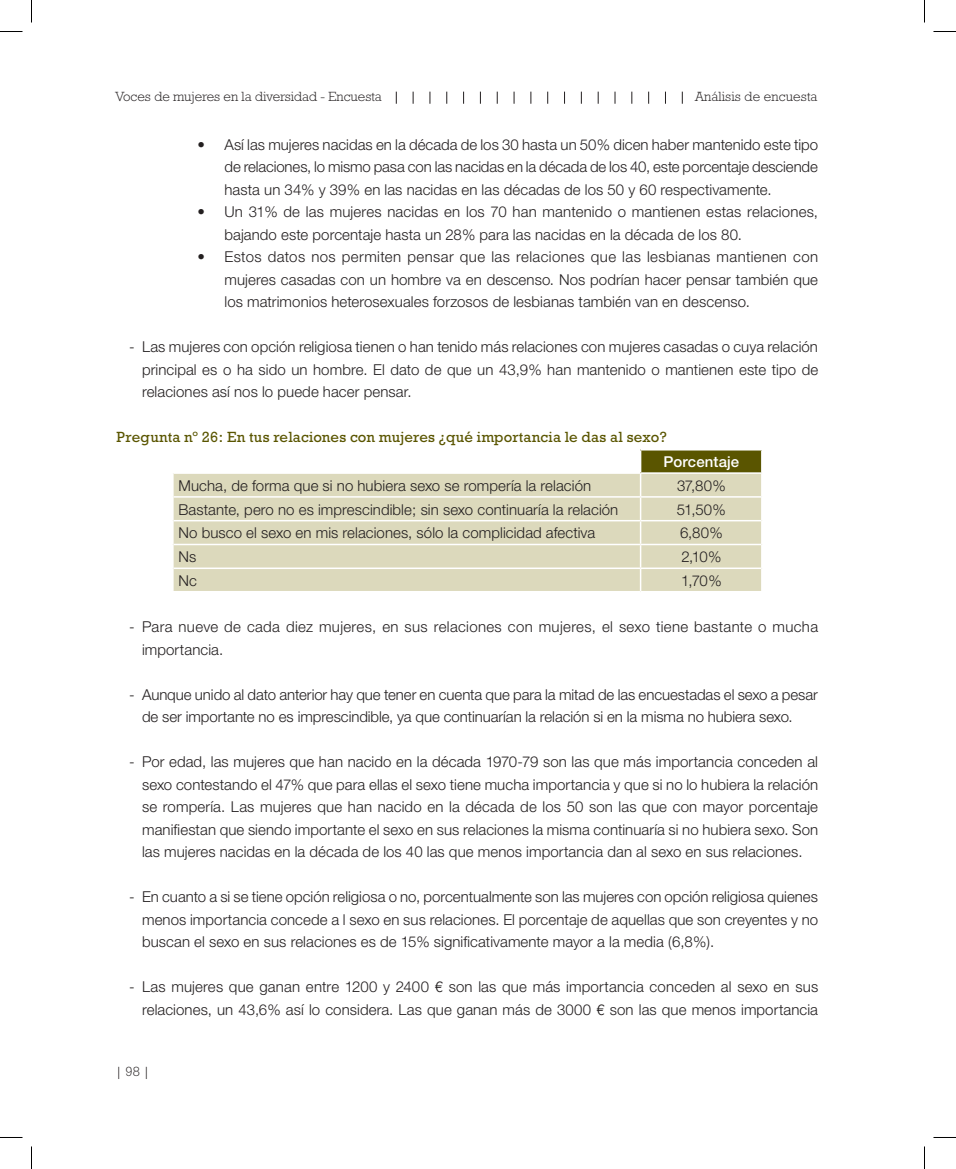
<style>
.page{position:relative;width:956px;height:1169px;background:#fff}
.page>*{position:absolute;margin:0;border:0;box-sizing:border-box;transform-origin:0 0}
.t1{font:300 15px/22.5px "Helvetica Neue";letter-spacing:.005em;color:#231f20;text-align:justify}
.t2{font:15px "Rockwell";letter-spacing:.01em;color:#5a5500}
.t3{font:500 15px "Helvetica Neue";letter-spacing:.01em;color:#fff}
.t4{font:300 13.5px "Rockwell";color:#231f20}
.s1{font-family:"Univers"}
</style>
<div class="page">
<svg style="left:396px;top:92px;width:1px;height:12px"></svg>
<svg style="left:413px;top:92px;width:1px;height:12px"></svg>
<svg style="left:430px;top:92px;width:1px;height:12px"></svg>
<svg style="left:446px;top:92px;width:1px;height:12px"></svg>
<svg style="left:463px;top:92px;width:1px;height:12px"></svg>
<svg style="left:480px;top:92px;width:1px;height:12px"></svg>
<svg style="left:497px;top:92px;width:1px;height:12px"></svg>
<svg style="left:514px;top:92px;width:1px;height:12px"></svg>
<svg style="left:530px;top:92px;width:1px;height:12px"></svg>
<svg style="left:547px;top:92px;width:1px;height:12px"></svg>
<svg style="left:564px;top:92px;width:1px;height:12px"></svg>
<svg style="left:581px;top:92px;width:1px;height:12px"></svg>
<svg style="left:598px;top:92px;width:1px;height:12px"></svg>
<svg style="left:615px;top:92px;width:1px;height:12px"></svg>
<svg style="left:631px;top:92px;width:1px;height:12px"></svg>
<svg style="left:648px;top:92px;width:1px;height:12px"></svg>
<svg style="left:665px;top:92px;width:1px;height:12px"></svg>
<svg style="left:682px;top:92px;width:1px;height:12px"></svg>
<div style="left:641px;top:449px;width:121px;height:24px;background:#5a5500"></div>
<div style="left:174px;top:474px;width:587px;height:117px;background:#dcd9bc"></div>
<hr style="left:641px;top:448px;width:122px;height:2px;background:#fff">
<hr style="left:761px;top:450px;width:2px;height:23px;background:#fff">
<hr style="left:641px;top:472px;width:120px;height:2px;background:#fff">
<hr style="left:174px;top:496px;width:467px;height:1px;background:#fff">
<hr style="left:641px;top:496px;width:120px;height:1px;background:#fff">
<hr style="left:174px;top:520px;width:467px;height:1px;background:#fff">
<hr style="left:641px;top:520px;width:120px;height:1px;background:#fff">
<hr style="left:174px;top:544px;width:467px;height:1px;background:#fff">
<hr style="left:641px;top:544px;width:120px;height:1px;background:#fff">
<hr style="left:174px;top:567px;width:467px;height:2px;background:#fff">
<hr style="left:641px;top:567px;width:120px;height:2px;background:#fff">
<svg style="left:640px;top:450px;width:1px;height:141px"></svg>
<svg style="left:0;top:31px;width:22px;height:1px"></svg>
<svg style="left:933px;top:31px;width:23px;height:1px"></svg>
<svg style="left:0;top:1137px;width:22px;height:1px"></svg>
<svg style="left:933px;top:1137px;width:23px;height:1px"></svg>
<svg style="left:31px;top:0;width:1px;height:23px"></svg>
<svg style="left:31px;top:1146px;width:1px;height:23px"></svg>
<svg style="left:924px;top:0;width:1px;height:23px"></svg>
<svg style="left:924px;top:1146px;width:1px;height:23px"></svg>
<p class="t4" style="left:115px;top:88px;width:268px">Voces de mujeres en la diversidad - Encuesta</p>
<p class="t4" style="left:695px;top:88px;width:124px">Análisis de encuesta</p>
<p class="t1" style="left:224px;top:133px;width:595px;text-indent:-27px">• Así las mujeres nacidas en la década de los 30 hasta un 50% dicen haber mantenido este tipo de relaciones, lo mismo pasa con las nacidas en la década de los 40, este porcentaje desciende hasta un 34% y 39% en las nacidas en las décadas de los 50 y 60 respectivamente.</p>
<p class="t1" style="left:224px;top:200px;width:595px;text-indent:-27px">• Un 31% de las mujeres nacidas en los 70 han mantenido o mantienen estas relaciones, bajando este porcentaje hasta un 28% para las nacidas en la década de los 80.</p>
<p class="t1" style="left:225px;top:245px;width:595px;text-indent:-27px">• Estos datos nos permiten pensar que las relaciones que las lesbianas mantienen con mujeres casadas con un hombre va en descenso. Nos podrían hacer pensar también que los matrimonios heterosexuales forzosos de lesbianas también van en descenso.</p>
<p class="t1" style="left:142px;top:335px;width:678px;text-indent:-13px">- Las mujeres con opción religiosa tienen o han tenido más relaciones con mujeres casadas o cuya relación principal es o ha sido un hombre. El dato de que un 43,9% han mantenido o mantienen este tipo de relaciones así nos lo puede hacer pensar.</p>
<p class="t2" style="left:116px;top:428px;width:552px">Pregunta nº 26: En tus relaciones con mujeres ¿qué importancia le das al sexo?</p>
<p class="t3" style="left:663px;top:453px;width:77px">Porcentaje</p>
<p class="t1" style="left:178px;top:474px;width:414px">Mucha, de forma que si no hubiera sexo se rompería la relación</p>
<p class="t1" style="left:677px;top:474px;width:50px">37,80%</p>
<p class="t1" style="left:178px;top:498px;width:441px">Bastante, pero no es imprescindible; sin sexo continuaría la relación</p>
<p class="t1" style="left:677px;top:498px;width:50px">51,50%</p>
<p class="t1" style="left:178px;top:521px;width:418px">No busco el sexo en mis relaciones, sólo la complicidad afectiva</p>
<p class="t1" style="left:680px;top:521px;width:44px">6,80%</p>
<p class="t1" style="left:178px;top:545px;width:19px">Ns</p>
<p class="t1" style="left:681px;top:545px;width:41px">2,10%</p>
<p class="t1" style="left:178px;top:569px;width:20px">Nc</p>
<p class="t1" style="left:681px;top:569px;width:42px">1,70%</p>
<p class="t1" style="left:142px;top:615px;width:678px;text-indent:-13px">- Para nueve de cada diez mujeres, en sus relaciones con mujeres, el sexo tiene bastante o mucha importancia.</p>
<p class="t1" style="left:142px;top:683px;width:677px;text-indent:-13px">- Aunque unido al dato anterior hay que tener en cuenta que para la mitad de las encuestadas el sexo a pesar de ser importante no es imprescindible, ya que continuarían la relación si en la misma no hubiera sexo.</p>
<p class="t1" style="left:142px;top:750px;width:678px;text-indent:-13px">- Por edad, las mujeres que han nacido en la década 1970-79 son las que más importancia conceden al sexo contestando el 47% que para ellas el sexo tiene mucha importancia y que si no lo hubiera la relación se rompería. Las mujeres que han nacido en la década de los 50 son las que con mayor porcentaje manifiestan que siendo importante el sexo en sus relaciones la misma continuaría si no hubiera sexo. Son las mujeres nacidas en la década de los 40 las que menos importancia dan al sexo en sus relaciones.</p>
<p class="t1" style="left:142px;top:885px;width:678px;text-indent:-13px">- En cuanto a si se tiene opción religiosa o no, porcentualmente son las mujeres con opción religiosa quienes menos importancia concede a l sexo en sus relaciones. El porcentaje de aquellas que son creyentes y no buscan el sexo en sus relaciones es de 15% significativamente mayor a la media (6,8%).</p>
<p class="t1" style="left:129px;top:975px;width:690px;text-align:right">- Las mujeres que ganan entre 1200 y 2400 <span class="s1">€</span> son las que más importancia conceden al sexo en sus relaciones, un 43,6% así lo considera. Las que ganan más de 3000 <span class="s1">€</span> son las que menos importancia</p>
<p class="t4" style="left:115px;top:1063px;width:36px">| 98 |</p>
</div>
